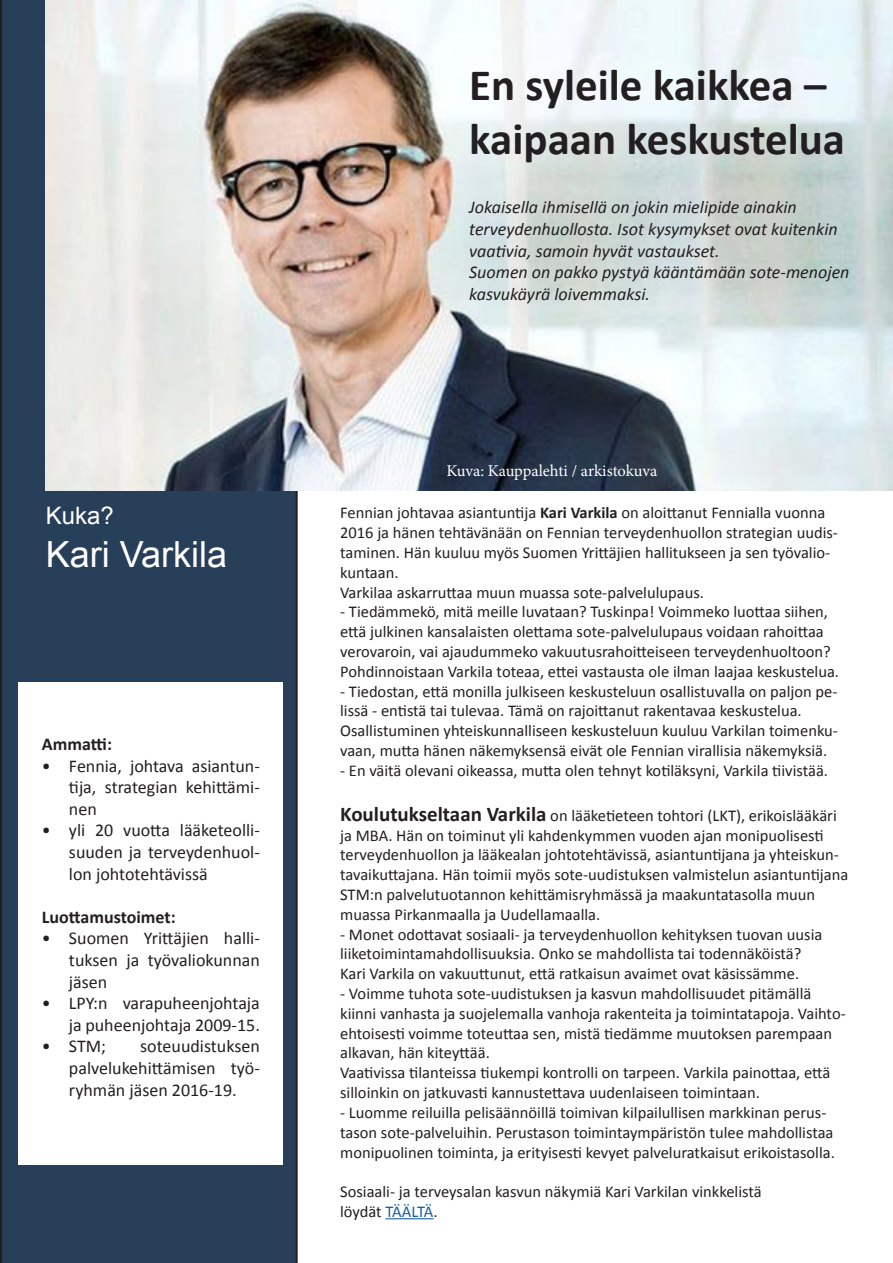
<style>
.page{position:relative;width:893px;height:1263px;background:#fff}
.page>*{position:absolute;margin:0;border:0;box-sizing:border-box;transform-origin:0 0}
.t1{font:700 45px/54px "Calibri";color:#231f20}
.t2{font:36px "Arial";color:#fff}
.t3{font:24px "Arial";color:#fff}
.t4{font:18px/21.6px "Calibri";color:#231f20;text-align:justify}
.t5{font:italic 18px/21.6px "Calibri";color:#231f20}
.t6{font:700 18px "Calibri";color:#231f20}
.t7{font:16.5px/19.8px "Calibri";color:#231f20}
.t8{font:16.5px "Minion Pro";letter-spacing:-.005em;color:#fff}
.s1{font-weight:700}
.s2{font-weight:700;font-size:21px}
.s3{color:#175d9e}
</style>
<div class="page">
<div style="left:0;top:0;width:298px;height:1263px;background:#283f5a"></div>
<img style="left:46px;top:0;width:847px;height:491px">
<div style="left:19px;top:682px;width:264px;height:483px;background:#fff"></div>
<hr style="left:386px;top:1218px;width:47px;height:1px;background:#175d9e">
<h3 class="t3" style="left:46px;top:499px;width:70px">Kuka?</h3>
<h2 class="t2" style="left:46px;top:530px;width:183px">Kari Varkila</h2>
<p class="t6" style="left:42px;top:732px;width:71px">Ammatti:</p>
<p class="t4" style="left:69px;top:755px;width:192px;text-indent:-27px">• Fennia, johtava asiantun&shy;tija, strategian kehittämi&shy;nen</p>
<p class="t4" style="left:69px;top:819px;width:192px;text-indent:-27px">• yli 20 vuotta lääketeolli&shy;suuden ja terveydenhuol&shy;lon johtotehtävissä</p>
<p class="t6" style="left:42px;top:905px;width:135px">Luottamustoimet:</p>
<p class="t4" style="left:69px;top:927px;width:192px;text-indent:-27px">• Suomen Yrittäjien halli&shy;tuksen ja työvaliokunnan jäsen</p>
<p class="t4" style="left:42px;top:992px;width:219px;text-align:right">• LPY:n varapuheenjohtaja ja puheenjohtaja 2009-15.</p>
<p class="t4" style="left:42px;top:1035px;width:66px">• STM;</p>
<p class="t4" style="left:69px;top:1035px;width:192px;text-indent:71px">soteuudistuksen palvelukehittämisen työ&shy;ryhmän jäsen 2016-19.</p>
<h1 class="t1" style="left:469px;top:58px;width:377px">En syleile kaikkea – kaipaan keskustelua</h1>
<p class="t5" style="left:469px;top:196px;width:382px">Jokaisella ihmisellä on jokin mielipide ainakin terveydenhuollosta. Isot kysymykset ovat kuitenkin vaativia, samoin hyvät vastaukset.<br>Suomen on pakko pystyä kääntämään sote-menojen kasvukäyrä loivemmaksi.</p>
<p class="t8" style="left:446px;top:460px;width:212px">Kuva: Kauppalehti / arkistokuva</p>
<p class="t7" style="left:340px;top:503px;width:499px">Fennian johtavaa asiantuntija <span class="s1">Kari Varkila</span> on aloittanut Fennialla vuonna 2016 ja hänen tehtävänään on Fennian terveydenhuollon strategian uudis&shy;taminen. Hän kuuluu myös Suomen Yrittäjien hallitukseen ja sen työvalio&shy;kuntaan.<br>Varkilaa askarruttaa muun muassa sote-palvelulupaus.</p>
<p class="t7" style="left:340px;top:602px;width:500px">- Tiedämmekö, mitä meille luvataan? Tuskinpa! Voimmeko luottaa siihen, että julkinen kansalaisten olettama sote-palvelulupaus voidaan rahoittaa verovaroin, vai ajaudummeko vakuutusrahoitteiseen terveydenhuoltoon?<br>Pohdinnoistaan Varkila toteaa, ettei vastausta ole ilman laajaa keskustelua.</p>
<p class="t7" style="left:340px;top:681px;width:499px">- Tiedostan, että monilla julkiseen keskusteluun osallistuvalla on paljon pe&shy;lissä - entistä tai tulevaa. Tämä on rajoittanut rakentavaa keskustelua.<br>Osallistuminen yhteiskunnalliseen keskusteluun kuuluu Varkilan toimenku&shy;vaan, mutta hänen näkemyksensä eivät ole Fennian virallisia näkemyksiä.</p>
<p class="t7" style="left:340px;top:760px;width:489px">- En väitä olevani oikeassa, mutta olen tehnyt kotiläksyni, Varkila tiivistää.</p>
<p class="t7" style="left:340px;top:805px;width:510px"><span class="s2">Koulutukseltaan Varkila</span> on lääketieteen tohtori (LKT), erikoislääkäri ja MBA. Hän on toiminut yli kahdenkymmen vuoden ajan monipuolisesti terveydenhuollon ja lääkealan johtotehtävissä, asiantuntijana ja yhteiskun&shy;tavaikuttajana. Hän toimii myös sote-uudistuksen valmistelun asiantuntijana STM:n palvelutuotannon kehittämisryhmässä ja maakuntatasolla muun muassa Pirkanmaalla ja Uudellamaalla.</p>
<p class="t7" style="left:340px;top:924px;width:484px">- Monet odottavat sosiaali- ja terveydenhuollon kehityksen tuovan uusia liiketoimintamahdollisuuksia. Onko se mahdollista tai todennäköistä?<br>Kari Varkila on vakuuttunut, että ratkaisun avaimet ovat käsissämme.</p>
<p class="t7" style="left:340px;top:984px;width:507px">- Voimme tuhota sote-uudistuksen ja kasvun mahdollisuudet pitämällä kiinni vanhasta ja suojelemalla vanhoja rakenteita ja toimintatapoja. Vaihto&shy;ehtoisesti voimme toteuttaa sen, mistä tiedämme muutoksen parempaan alkavan, hän kiteyttää.<br>Vaativissa tilanteissa tiukempi kontrolli on tarpeen. Varkila painottaa, että silloinkin on jatkuvasti kannustettava uudenlaiseen toimintaan.</p>
<p class="t7" style="left:340px;top:1102px;width:496px">- Luomme reiluilla pelisäännöillä toimivan kilpailullisen markkinan perus&shy;tason sote-palveluihin. Perustason toimintaympäristön tulee mahdollistaa monipuolinen toiminta, ja erityisesti kevyet palveluratkaisut erikoistasolla.</p>
<p class="t7" style="left:340px;top:1182px;width:423px">Sosiaali- ja terveysalan kasvun näkymiä Kari Varkilan vinkkelistä löydät <span class="s3">TÄÄLTÄ</span>.</p>
</div>
